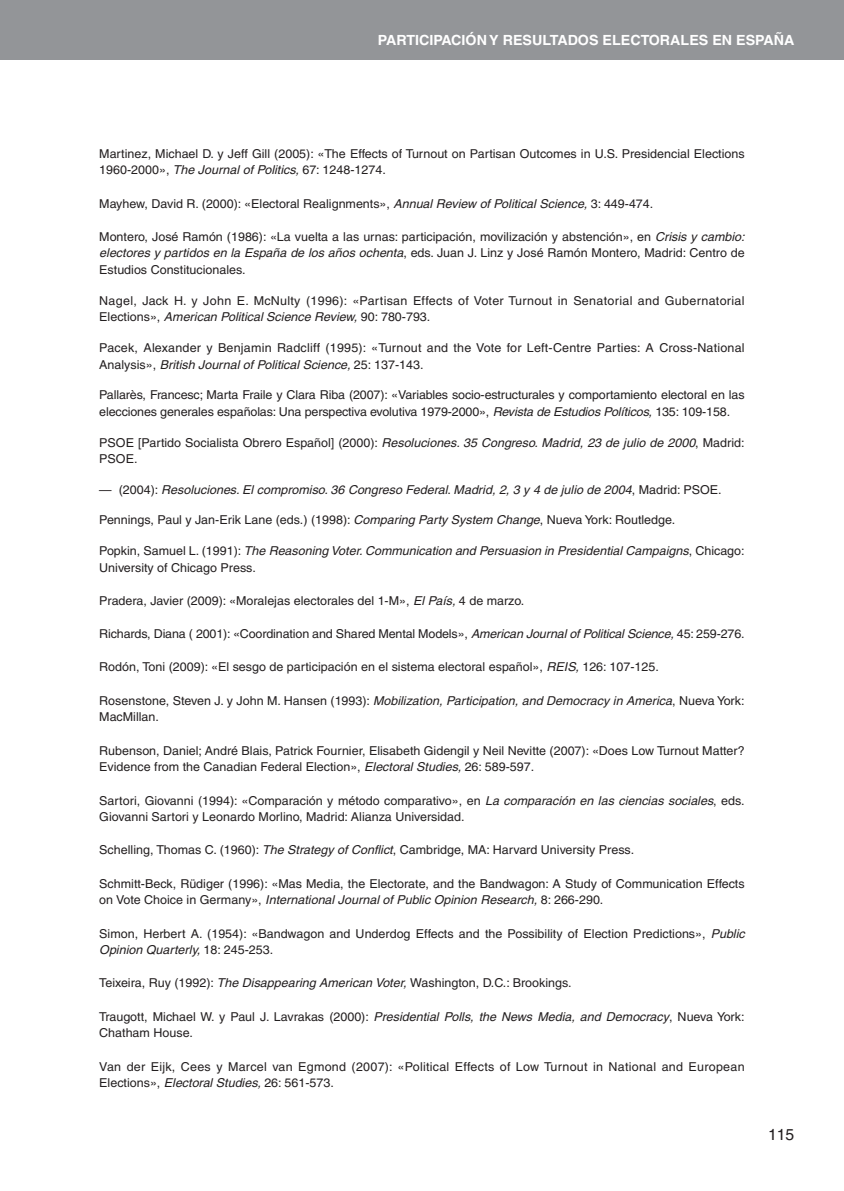
<style>
.page{position:relative;width:844px;height:1191px;background:#fff}
.page>*{position:absolute;margin:0;border:0;box-sizing:border-box;transform-origin:0 0}
.t1{font:15.75px "Helvetica";color:#231f20}
.t2{font:700 14px "Helvetica";color:#fff}
.t3{font:12.25px/16.6px "Helvetica";color:#231f20}
.t4{font:italic 12.25px/16.6px "Helvetica";color:#231f20}
.t5{font:12.25px/16.6px "Helvetica";letter-spacing:.025em;color:#231f20}
.t6{font:12.25px/16.6px "Helvetica";letter-spacing:.02em;color:#231f20}
.s1{font-style:italic}
.s2{font-style:normal}
</style>
<div class="page">
<div style="left:0;top:0;width:843px;height:60px;background:#939598"></div>
<p class="t2" style="left:378px;top:35px;width:418px">PARTICIPACIÓN Y RESULTADOS ELECTORALES EN ESPAÑA</p>
<p class="t3" style="left:99px;top:146px;width:646px">Martinez, Michael D. y Jeff Gill (2005): «The Effects of Turnout on Partisan Outcomes in U.S. Presidencial Elections<br>1960-2000», <span class="s1">The Journal of Politics,</span>67: 1248-1274.</p>
<p class="t3" style="left:99px;top:196px;width:555px">Mayhew, David R. (2000): «Electoral Realignments», <span class="s1">Annual Review of Political Science,</span>3: 449-474.</p>
<p class="t3" style="left:99px;top:229px;width:649px">Montero, José Ramón (1986): «La vuelta a las urnas: participación, movilización y abstención», en <span class="s1">Crisis y cambio: electores y partidos en la España de los años ochenta</span>, eds. Juan J. Linz y José Ramón Montero, Madrid: Centro de<br>Estudios Constitucionales.</p>
<p class="t5" style="left:99px;top:293px;width:646px">Nagel, Jack H. y John E. McNulty (1996): «Partisan Effects of Voter Turnout in Senatorial and Gubernatorial<br>E l e c t i o n s » , <span class="s1">American Political Science Review,</span> 9 0 : 7 8 0 - 7 9 3 .</p>
<p class="t3" style="left:99px;top:340px;width:646px">Pacek, Alexander y Benjamin Radcliff (1995): «Turnout and the Vote for Left-Centre Parties: A Cross-National<br>A n a l y s i s » , <span class="s1">British Journal of Political Science,</span> 2 5 : 1 3 7 - 1 4 3 .</p>
<p class="t3" style="left:99px;top:388px;width:646px">Pallarès, Francesc; Marta Fraile y Clara Riba (2007): «Variables socio-estructurales y comportamiento electoral en las elecciones generales españolas: Una perspectiva evolutiva 1979-2000», <span class="s1">Revista de Estudios Políticos,</span>135: 109-158.</p>
<p class="t3" style="left:99px;top:435px;width:646px">PSOE [Partido Socialista Obrero Español] (2000): <span class="s1">Resoluciones. 35 Congreso. Madrid, 23 de julio de 2000</span>, Madrid:<br>PSOE.</p>
<p class="t4" style="left:99px;top:482px;width:623px"><span class="s2">— ( 2 0 0 4 ) :</span> Resoluciones.El compromiso.36 Congreso Federal<span class="s2">.</span> Madrid, 2, 3 y 4 de julio de 2004<span class="s2">, M a d r i d : P S O E .</span></p>
<p class="t3" style="left:99px;top:513px;width:577px">Pennings, Paul y Jan-Erik Lane (eds.) (1998): <span class="s1">Comparing Party System Change</span>, Nueva York: Routledge.</p>
<p class="t4" style="left:99px;top:543px;width:646px"><span class="s2">Po p k i n , S a m u e l L . ( 1 9 9 1 ) :</span> The Reasoning Voter.Communication and Persuasion in PresidentialCampaigns<span class="s2">, C h i c a g o :<br>University of Chicago Press.</span></p>
<p class="t3" style="left:99px;top:593px;width:426px">Pradera, Javier (2009): «Moralejas electorales del 1-M», <span class="s1">El País,</span>4 de marzo.</p>
<p class="t3" style="left:99px;top:627px;width:646px">Richards, Diana ( 2001): «Coordination and Shared Mental Models», <span class="s1">American JournalofPoliticalScience,</span>45: 259-276.</p>
<p class="t3" style="left:99px;top:660px;width:561px">Rodón, Toni (2009): «El sesgo de participación en el sistema electoral español», <span class="s1">REIS,</span> 126: 107-125.</p>
<p class="t3" style="left:99px;top:693px;width:646px">R o s e n s t o n e , S t eve n J . y J o h n M . H a n s e n ( 1 9 9 3 ) : <span class="s1">Mobilization, Participation, and Democracy in America</span>, N u eva Yo r k :<br>MacMillan.</p>
<p class="t3" style="left:99px;top:743px;width:646px">Rubenson, Daniel; André Blais, Patrick Fournier, Elisabeth Gidengil y Neil Nevitte (2007): «Does Low Turnout Matter?<br>Evidence from the Canadian Federal Election», <span class="s1">Electoral Studies,</span>26: 589-597.</p>
<p class="t3" style="left:99px;top:793px;width:646px">Sartori, Giovanni (1994): «Comparación y método comparativo», en <span class="s1">La comparación en las ciencias sociales</span>, eds.<br>Giovanni Sartori y Leonardo Morlino, Madrid: Alianza Universidad.</p>
<p class="t3" style="left:99px;top:843px;width:536px">Schelling, Thomas C. (1960): <span class="s1">The Strategy of Conflict</span>, Cambridge, MA: Harvard University Press.</p>
<p class="t3" style="left:99px;top:876px;width:646px">Schmitt-Beck, Rüdiger (1996): «Mas Media, the Electorate, and the Bandwagon: A Study of Communication Effects o n Vo t e C h o i c e i n G e r m a n y » , <span class="s1">International Journal of Public Opinion Research,</span> 8 : 2 6 6 - 2 9 0 .</p>
<p class="t3" style="left:99px;top:926px;width:649px">Simon, Herbert A. (1954): «Bandwagon and Underdog Effects and the Possibility of Election Predictions», <span class="s1">Public<br>Opinion Quarterly,</span> 1 8 : 2 4 5 - 2 5 3 .</p>
<p class="t3" style="left:99px;top:976px;width:473px">Teixeira, Ruy (1992): <span class="s1">The Disappearing American Voter,</span> Washington, D.C.: Brookings.</p>
<p class="t3" style="left:99px;top:1009px;width:646px">Traugott, Michael W. y Paul J. Lavrakas (2000): <span class="s1">Presidential Polls, the News Media, and Democracy</span>, Nueva York:<br>Chatham House.</p>
<p class="t6" style="left:99px;top:1059px;width:646px">Van der Eijk, Cees y Marcel van Egmond (2007): «Political Effects of Low Turnout in National and European<br>Elections», <span class="s1">Electoral Studies,</span>26: 561-573.</p>
<p class="t1" style="left:767px;top:1129px;width:28px">115</p>
</div>
